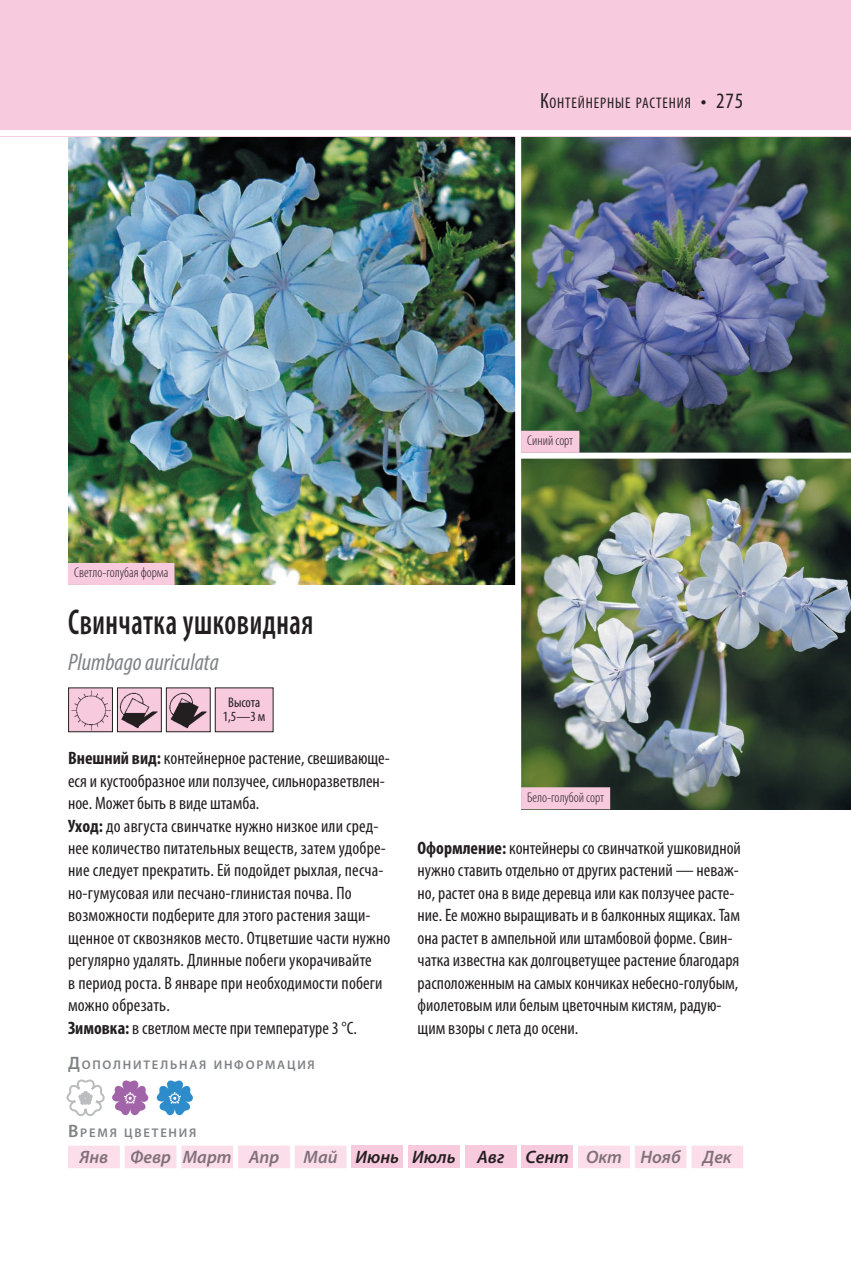
<style>
.page{position:relative;width:851px;height:1276px;background:#fff}
.page>*{position:absolute;margin:0;border:0;box-sizing:border-box;transform-origin:0 0}
.t1{font:600 condensed 36px "Myriad Pro";letter-spacing:.02em;color:#231f20;scale:.8 1}
.t2{font:italic condensed 24px "Myriad Pro";color:#808285}
.t3{font:condensed 18px/22.4px "Myriad Pro";color:#231f20}
.t4{font:italic 600 18px "Myriad Pro";color:#80707a}
.t5{font:italic 600 18px "Myriad Pro";color:#231f20}
.t6{font:condensed 15.4px "Myriad Pro";letter-spacing:.055em;color:#231f20}
.t7{font:300 condensed 14px "Myriad Pro";color:#231f20}
.t8{font:condensed 14px/14px "Myriad Pro";letter-spacing:-.005em;color:#231f20;text-align:center}
.t9{font:600 12.6px "Myriad Pro";letter-spacing:.145em;color:#808285}
.s1{font-size:22px}
.s2{font-weight:700}
.s3{font-size:18px}
</style>
<div class="page">
<img style="left:521px;top:136px;width:329px;height:673px">
<img style="left:68px;top:136px;width:447px;height:449px">
<div style="left:0;top:0;width:850px;height:136px;background:#f8cade"></div>
<div style="left:0;top:130px;width:850px;height:6px;background:#fff"></div>
<svg style="left:578px;top:1145px;width:165px;height:23px;background:#fbe1ec"></svg>
<div style="left:586px;top:1150px;width:35px;height:13px;background:#fbdeea"></div>
<svg style="left:68px;top:1145px;width:278px;height:23px;background:#fbe1ec"></svg>
<div style="left:79px;top:1150px;width:29px;height:13px;background:#fbdeea"></div>
<div style="left:518px;top:452px;width:332px;height:6px;background:#fff"></div>
<div style="left:521px;top:1145px;width:52px;height:23px;background:#f8cade"></div>
<div style="left:464px;top:1145px;width:52px;height:23px;background:#f8cade"></div>
<div style="left:408px;top:1145px;width:52px;height:23px;background:#f8cade"></div>
<div style="left:351px;top:1145px;width:52px;height:23px;background:#f8cade"></div>
<svg style="left:66px;top:1079px;width:39px;height:37px"></svg>
<img style="left:70px;top:689px;width:41px;height:41px">
<div style="left:68px;top:687px;width:45px;height:45px;border:1px solid #231f20"></div>
<img style="left:119px;top:689px;width:41px;height:41px">
<div style="left:117px;top:687px;width:45px;height:45px;border:1px solid #231f20"></div>
<img style="left:168px;top:689px;width:41px;height:41px">
<div style="left:166px;top:687px;width:45px;height:45px;border:1px solid #231f20"></div>
<div style="left:215px;top:688px;width:58px;height:44px;background:#f8cade"></div>
<div style="left:215px;top:687px;width:58px;height:45px;border:1px solid #231f20"></div>
<div style="left:521px;top:787px;width:89px;height:22px;background:#f8cade"></div>
<div style="left:521px;top:431px;width:58px;height:22px;background:#f8cade"></div>
<div style="left:68px;top:563px;width:106px;height:22px;background:#f8cade"></div>
<p class="t6" style="left:540px;top:93px;width:205px"><span class="s1">к</span>онтеЙнеРные Растения <span class="s1">• 275</span></p>
<p class="t7" style="left:527px;top:432px;width:48px">Синий сорт</p>
<p class="t7" style="left:74px;top:564px;width:96px">Светло-голубая форма</p>
<h1 class="t1" style="left:68px;top:600px;width:308px">Свинчатка ушковидная</h1>
<h2 class="t2" style="left:68px;top:648px;width:152px">Plumbago auriculata</h2>
<p class="t8" style="left:223px;top:695px;width:44px">Высота<br>1,5—3 м</p>
<p class="t3" style="left:68px;top:747px;width:324px"><span class="s2">Внешний вид:</span> контейнерное растение, свешивающе&shy;еся и кустообразное или ползучее, сильноразветвлен&shy;ное. Может быть в виде штамба.<br><span class="s2">Уход:</span> до августа свинчатке нужно низкое или сред&shy;нее количество питательных веществ, затем удобре&shy;ние следует прекратить. Ей подойдет рыхлая, песча&shy;но-гумусовая или песчано-глинистая почва. По возможности подберите для этого растения защи&shy;щенное от сквозняков место. Отцветшие части нужно регулярно удалять. Длинные побеги укорачивайте<br>в период роста. В январе при необходимости побеги можно обрезать.<br><span class="s2">Зимовка:</span> в светлом месте при температуре 3 °С.</p>
<p class="t9" style="left:68px;top:1057px;width:248px"><span class="s3">Д</span>ОПОЛНИТЕЛЬНАЯ ИНФОРМАЦИЯ</p>
<p class="t9" style="left:68px;top:1124px;width:130px"><span class="s3">В</span>РЕМЯ ЦВЕТЕНИЯ</p>
<p class="t7" style="left:527px;top:789px;width:78px">Бело-голубой сорт</p>
<p class="t3" style="left:417px;top:836px;width:325px"><span class="s2">Оформление:</span> контейнеры со свинчаткой ушковидной нужно ставить отдельно от других растений — неваж&shy;но, растет она в виде деревца или как ползучее расте&shy;ние. Ее можно выращивать и в балконных ящиках. Там она растет в ампельной или штамбовой форме. Свин&shy;чатка известна как долгоцветущее растение благодаря расположенным на самых кончиках небесно-голубым, фиолетовым или белым цветочным кистям, радую&shy;щим взоры с лета до осени.</p>
<p class="t4" style="left:79px;top:1145px;width:201px">Янв Февр Март Апр</p>
<p class="t4" style="left:303px;top:1145px;width:35px">Май</p>
<p class="t4" style="left:586px;top:1145px;width:147px">Окт Нояб Дек</p>
<p class="t5" style="left:355px;top:1145px;width:215px">Июнь Июль Авг Сент</p>
</div>
